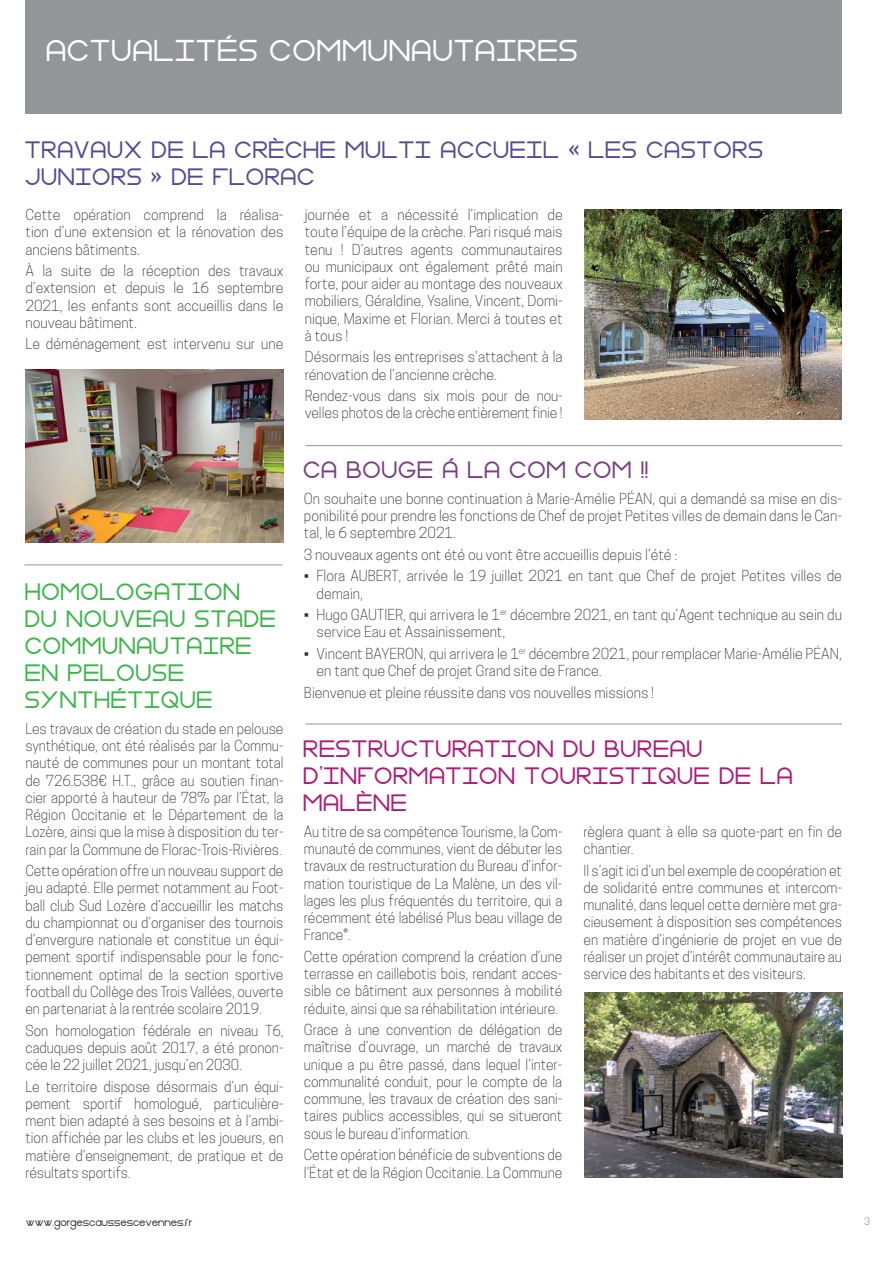
<style>
.page{position:relative;width:893px;height:1263px;background:#fff}
.page>*{position:absolute;margin:0;border:0;box-sizing:border-box;transform-origin:0 0}
.t1{font:900 42px "Gasalt";color:#fff}
.t2{font:900 33px/27px "Gasalt";color:#3ab54a}
.t3{font:900 33px/27px "Gasalt";color:#ac1b77}
.t4{font:900 33px/27px "Gasalt";color:#534c93}
.t5{font:900 33px "Gasalt";color:#793e83}
.t6{font:300 14.25px/17.2px "Cooper Hewitt";letter-spacing:-.005em;color:#312f30;text-align:justify}
.t7{font:900 14.25px "Gasalt";color:#312f30}
.t8{font:14.25px "Gasalt";color:#808285}
</style>
<div class="page">
<div style="left:26px;top:0;width:816px;height:114px;background:#939598"></div>
<img style="left:585px;top:209px;width:257px;height:211px">
<hr style="left:305px;top:724px;width:537px;height:1px;background:#939598">
<hr style="left:305px;top:445px;width:537px;height:1px;background:#939598">
<hr style="left:24px;top:564px;width:258px;height:1px;background:#939598">
<img style="left:26px;top:369px;width:257px;height:174px">
<img style="left:585px;top:992px;width:257px;height:186px">
<h1 class="t1" style="left:47px;top:31px;width:534px">ACTUALITÉS COMMUNAUTAIRES</h1>
<h2 class="t4" style="left:26px;top:137px;width:741px">TRAVAUX DE LA CRÈCHE MULTI ACCUEIL « LES CASTORS<br>JUNIORS » DE FLORAC</h2>
<p class="t6" style="left:26px;top:206px;width:259px">Cette opération comprend la réalisa&shy;tion d’une extension et la rénovation des anciens bâtiments.</p>
<p class="t6" style="left:26px;top:262px;width:259px">À la suite de la réception des travaux d’extension et depuis le 16 septembre 2021, les enfants sont accueillis dans le nouveau bâtiment.</p>
<p class="t6" style="left:26px;top:335px;width:259px">Le déménagement est intervenu sur une</p>
<h2 class="t2" style="left:26px;top:579px;width:253px">HOMOLOGATION<br>DU NOUVEAU STADE<br>COMMUNAUTAIRE<br>EN PELOUSE<br>SYNTHÉTIQUE</h2>
<p class="t6" style="left:26px;top:720px;width:259px">Les travaux de création du stade en pelouse synthétique, ont été réalisés par la Commu&shy;nauté de communes pour un montant total de 726.538€ H.T., grâce au soutien finan&shy;cier apporté à hauteur de 78% par l’État, la Région Occitanie et le Département de la Lozère, ainsi que la mise à disposition du ter&shy;rain par la Commune de Florac-Trois-Rivières.</p>
<p class="t6" style="left:26px;top:862px;width:259px">Cette opération offre un nouveau support de jeu adapté. Elle permet notamment au Foot&shy;ball club Sud Lozère d’accueillir les matchs du championnat ou d’organiser des tournois d’envergure nationale et constitue un équi&shy;pement sportif indispensable pour le fonc&shy;tionnement optimal de la section sportive football du Collège des Trois Vallées, ouverte en partenariat à la rentrée scolaire 2019.</p>
<p class="t6" style="left:26px;top:1022px;width:259px">Son homologation fédérale en niveau T6, caduques depuis août 2017, a été pronon&shy;cée le 22 juillet 2021, jusqu’en 2030.</p>
<p class="t6" style="left:26px;top:1078px;width:259px">Le territoire dispose désormais d’un équi&shy;pement sportif homologué, particulière&shy;ment bien adapté à ses besoins et à l’ambi&shy;tion affichée par les clubs et les joueurs, en matière d’enseignement, de pratique et de résultats sportifs.</p>
<p class="t6" style="left:305px;top:206px;width:259px">journée et a nécessité l’implication de toute l’équipe de la crèche. Pari risqué mais tenu ! D’autres agents communautaires ou municipaux ont également prêté main forte, pour aider au montage des nouveaux mobiliers, Géraldine, Ysaline, Vincent, Domi&shy;nique, Maxime et Florian. Merci à toutes et à tous !</p>
<p class="t6" style="left:305px;top:348px;width:259px">Désormais les entreprises s’attachent à la rénovation de l’ancienne crèche.</p>
<p class="t6" style="left:305px;top:387px;width:259px">Rendez-vous dans six mois pour de nou&shy;velles photos de la crèche entièrement finie !</p>
<h2 class="t5" style="left:304px;top:454px;width:347px">CA BOUGE À LA COM COM !!</h2>
<p class="t6" style="left:304px;top:490px;width:540px">On souhaite une bonne continuation à Marie-Amélie PÉAN, qui a demandé sa mise en dis&shy;ponibilité pour prendre les fonctions de Chef de projet Petites villes de demain dans le Can&shy;tal, le 6 septembre 2021.</p>
<p class="t6" style="left:304px;top:546px;width:375px">3 nouveaux agents ont été ou vont être accueillis depuis l’été :</p>
<p class="t6" style="left:317px;top:567px;width:527px;text-indent:-13px">• Flora AUBERT, arrivée le 19 juillet 2021 en tant que Chef de projet Petites villes de demain,</p>
<p class="t6" style="left:317px;top:606px;width:527px;text-indent:-13px">• Hugo GAUTIER, qui arrivera le 1<sup>er</sup> décembre 2021, en tant qu’Agent technique au sein du service Eau et Assainissement,</p>
<p class="t6" style="left:317px;top:645px;width:527px;text-indent:-13px">• Vincent BAYERON, qui arrivera le 1<sup>er</sup> décembre 2021, pour remplacer Marie-Amélie PÉAN, en tant que Chef de projet Grand site de France.</p>
<p class="t6" style="left:304px;top:684px;width:352px">Bienvenue et pleine réussite dans vos nouvelles missions !</p>
<h2 class="t3" style="left:304px;top:736px;width:492px">RESTRUCTURATION DU BUREAU<br>D'INFORMATION TOURISTIQUE DE LA<br>MALÈNE</h2>
<p class="t6" style="left:304px;top:823px;width:260px">Au titre de sa compétence Tourisme, la Com&shy;munauté de communes, vient de débuter les travaux de restructuration du Bureau d’infor&shy;mation touristique de La Malène, un des vil&shy;lages les plus fréquentés du territoire, qui a récemment été labélisé Plus beau village de France®.</p>
<p class="t6" style="left:304px;top:948px;width:260px">Cette opération comprend la création d’une terrasse en caillebotis bois, rendant acces&shy;sible ce bâtiment aux personnes à mobilité réduite, ainsi que sa réhabilitation intérieure.</p>
<p class="t6" style="left:304px;top:1021px;width:260px">Grace à une convention de délégation de maîtrise d’ouvrage, un marché de travaux unique a pu être passé, dans lequel l’inter&shy;communalité conduit, pour le compte de la commune, les travaux de création des sani&shy;taires publics accessibles, qui se situeront sous le bureau d’information.</p>
<p class="t6" style="left:304px;top:1146px;width:260px">Cette opération bénéficie de subventions de l’État et de la Région Occitanie. La Commune</p>
<p class="t6" style="left:583px;top:823px;width:260px">règlera quant à elle sa quote-part en fin de chantier.</p>
<p class="t6" style="left:583px;top:862px;width:260px">Il s’agit ici d’un bel exemple de coopération et de solidarité entre communes et intercom&shy;munalité, dans lequel cette dernière met gra&shy;cieusement à disposition ses compétences en matière d’ingénierie de projet en vue de réaliser un projet d’intérêt communautaire au service des habitants et des visiteurs.</p>
<p class="t7" style="left:26px;top:1216px;width:168px">www.gorgescaussescevennes.fr</p>
<p class="t8" style="left:865px;top:1215px;width:7px">3</p>
</div>
